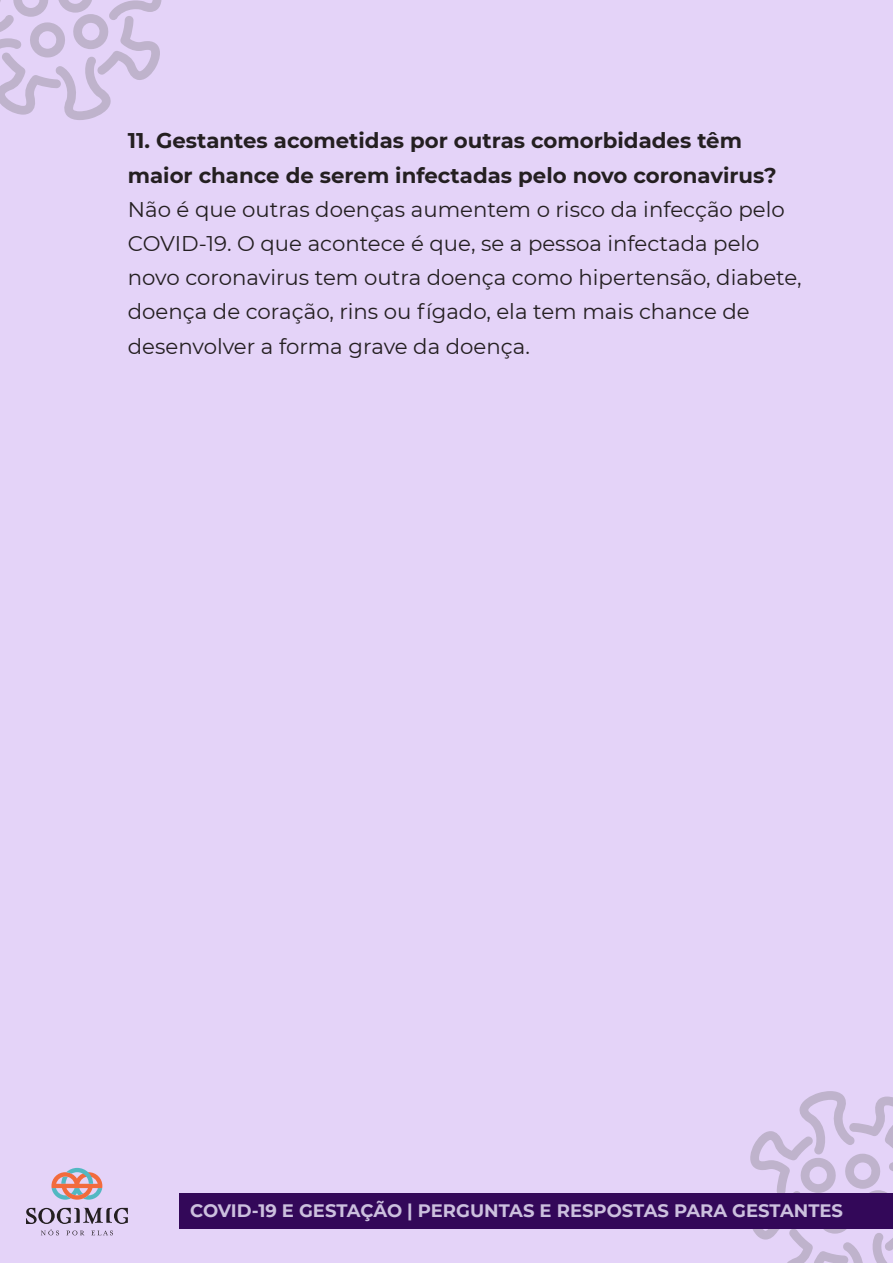
<style>
.page{position:relative;width:893px;height:1263px;background:#e4d3f8}
.page>*{position:absolute;margin:0;border:0;box-sizing:border-box;transform-origin:0 0}
.t1{font:21.3px/34.2px "Montserrat";color:#241f21}
.t2{font:700 21.3px/34.2px "Montserrat";color:#241f21}
.t3{font:700 18px "Montserrat";color:#ccc0de}
</style>
<div class="page">
<svg style="left:747px;top:1091px;width:146px;height:172px"></svg>
<svg style="left:0;top:0;width:162px;height:120px"></svg>
<div style="left:179px;top:1193px;width:714px;height:35px;background:#330859"></div>
<svg style="left:26px;top:1208px;width:102px;height:27px"></svg>
<svg style="left:51px;top:1168px;width:51px;height:32px"></svg>
<p class="t2" style="left:128px;top:123px;width:650px">11. Gestantes acometidas por outras comorbidades têm maior chance de serem infectadas pelo novo coronavirus?</p>
<p class="t1" style="left:128px;top:191px;width:675px">Não é que outras doenças aumentem o risco da infecção pelo COVID-19. O que acontece é que, se a pessoa infectada pelo novo coronavirus tem outra doença como hipertensão, diabete, doença de coração, rins ou fígado, ela tem mais chance de desenvolver a forma grave da doença.</p>
<p class="t3" style="left:190px;top:1198px;width:654px">COVID-19 E GESTAÇÃO | PERGUNTAS E RESPOSTAS PARA GESTANTES</p>
</div>
